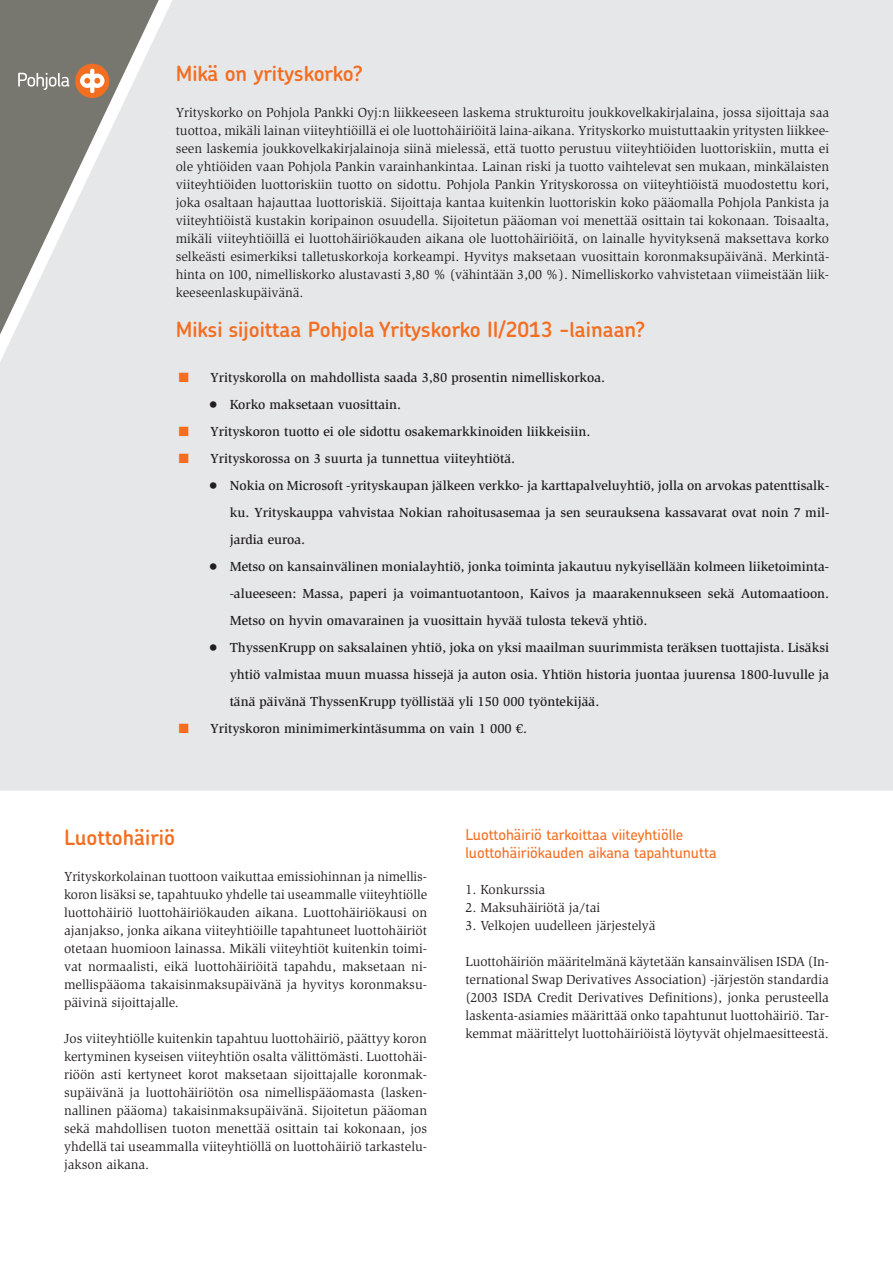
<style>
.page{position:relative;width:893px;height:1263px;background:#fff}
.page>*{position:absolute;margin:0;border:0;box-sizing:border-box;transform-origin:0 0}
.t1{font:600 21px "Chevin";color:#f36e21}
.t2{font:500 15px/18px "Chevin";color:#f36e21}
.t3{font:13.5px/18px "Slimbach Std";color:#231f20;text-align:justify}
.t4{font:500 13.5px/27px "Slimbach Std";color:#231f20;text-align:justify}
.s1{font-weight:400;font-size:18px}
</style>
<div class="page">
<div style="left:0;top:0;width:893px;height:791px;background:#e6e7e9"></div>
<svg style="left:75px;top:64px;width:34px;height:34px"></svg>
<svg style="left:18px;top:73px;width:51px;height:17px"></svg>
<svg style="left:179px;top:372px;width:9px;height:10px"></svg>
<svg style="left:179px;top:426px;width:9px;height:10px"></svg>
<svg style="left:179px;top:453px;width:9px;height:10px"></svg>
<svg style="left:179px;top:723px;width:9px;height:10px"></svg>
<h1 class="t1" style="left:176px;top:59px;width:189px">Mikä on yrityskorko?</h1>
<p class="t3" style="left:176px;top:103px;width:655px">Yrityskorko on Pohjola Pankki Oyj:n liikkeeseen laskema strukturoitu joukkovelkakirjalaina, jossa sijoittaja saa tuottoa, mikäli lainan viiteyhtiöillä ei ole luottohäiriöitä laina-aikana. Yrityskorko muistuttaakin yritysten liikkee&shy;seen laskemia joukkovelkakirjalainoja siinä mielessä, että tuotto perustuu viiteyhtiöiden luottoriskiin, mutta ei ole yhtiöiden vaan Pohjola Pankin varainhankintaa. Lainan riski ja tuotto vaihtelevat sen mukaan, minkälaisten viiteyhtiöiden luottoriskiin tuotto on sidottu. Pohjola Pankin Yrityskorossa on viiteyhtiöistä muodostettu kori, joka osaltaan hajauttaa luottoriskiä. Sijoittaja kantaa kuitenkin luottoriskin koko pääomalla Pohjola Pankista ja viiteyhtiöistä kustakin koripainon osuudella. Sijoitetun pääoman voi menettää osittain tai kokonaan. Toisaalta, mikäli viiteyhtiöillä ei luottohäiriökauden aikana ole luottohäiriöitä, on lainalle hyvityksenä maksettava korko selkeästi esimerkiksi talletuskorkoja korkeampi. Hyvitys maksetaan vuosittain koronmaksupäivänä. Merkintä&shy;hinta on 100, nimelliskorko alustavasti 3,80 % (vähintään 3,00 %). Nimelliskorko vahvistetaan viimeistään liik&shy;keeseenlaskupäivänä.</p>
<h1 class="t1" style="left:176px;top:316px;width:471px">Miksi sijoittaa Pohjola Yrityskorko II/2013 -lainaan?</h1>
<p class="t4" style="left:210px;top:364px;width:396px">Yrityskorolla on mahdollista saada 3,80 prosentin nimelliskorkoa.</p>
<p class="t4" style="left:209px;top:391px;width:383px;text-align:left"><span class="s1">•</span> Korko maksetaan vuosittain.<br>Yrityskoron tuotto ei ole sidottu osakemarkkinoiden liikkeisiin.<br>Yrityskorossa on 3 suurta ja tunnettua viiteyhtiötä.</p>
<p class="t4" style="left:230px;top:472px;width:601px;text-indent:-21px"><span class="s1">•</span> Nokia on Microsoft -yrityskaupan jälkeen verkko- ja karttapalveluyhtiö, jolla on arvokas patenttisalk&shy;ku. Yrityskauppa vahvistaa Nokian rahoitusasemaa ja sen seurauksena kassavarat ovat noin 7 mil&shy;jardia euroa.</p>
<p class="t4" style="left:230px;top:553px;width:601px;text-indent:-21px"><span class="s1">•</span> Metso on kansainvälinen monialayhtiö, jonka toiminta jakautuu nykyisellään kolmeen liiketoiminta--alueeseen: Massa, paperi ja voimantuotantoon, Kaivos ja maarakennukseen sekä Automaatioon.<br>Metso on hyvin omavarainen ja vuosittain hyvää tulosta tekevä yhtiö.</p>
<p class="t4" style="left:209px;top:634px;width:622px"><span class="s1">•</span> ThyssenKrupp on saksalainen yhtiö, joka on yksi maailman suurimmista teräksen tuottajista. Lisäksi</p>
<p class="t4" style="left:230px;top:661px;width:601px">yhtiö valmistaa muun muassa hissejä ja auton osia. Yhtiön historia juontaa juurensa 1800-luvulle ja</p>
<p class="t4" style="left:230px;top:688px;width:371px">tänä päivänä ThyssenKrupp työllistää yli 150 000 työntekijää.</p>
<p class="t4" style="left:210px;top:715px;width:318px">Yrityskoron minimimerkintäsumma on vain 1 000 €.</p>
<h1 class="t1" style="left:64px;top:823px;width:113px">Luottohäiriö</h1>
<p class="t3" style="left:64px;top:867px;width:365px">Yrityskorkolainan tuottoon vaikuttaa emissiohinnan ja nimellis&shy;koron lisäksi se, tapahtuuko yhdelle tai useammalle viiteyhtiölle luottohäiriö luottohäiriökauden aikana. Luottohäiriökausi on ajanjakso, jonka aikana viiteyhtiöille tapahtuneet luottohäiriöt otetaan huomioon lainassa. Mikäli viiteyhtiöt kuitenkin toimi&shy;vat normaalisti, eikä luottohäiriöitä tapahdu, maksetaan ni&shy;mellispääoma takaisinmaksupäivänä ja hyvitys koronmaksu&shy;päivinä sijoittajalle.</p>
<p class="t3" style="left:64px;top:1029px;width:365px">Jos viiteyhtiölle kuitenkin tapahtuu luottohäiriö, päättyy koron kertyminen kyseisen viiteyhtiön osalta välittömästi. Luottohäi&shy;riöön asti kertyneet korot maksetaan sijoittajalle koronmak&shy;supäivänä ja luottohäiriötön osa nimellispääomasta (lasken&shy;nallinen pääoma) takaisinmaksupäivänä. Sijoitetun pääoman sekä mahdollisen tuoton menettää osittain tai kokonaan, jos yhdellä tai useammalla viiteyhtiöllä on luottohäiriö tarkastelu&shy;jakson aikana.</p>
<p class="t2" style="left:465px;top:825px;width:253px">Luottohäiriö tarkoittaa viiteyhtiölle luottohäiriökauden aikana tapahtunutta</p>
<p class="t3" style="left:465px;top:880px;width:81px">1. Konkurssia</p>
<p class="t3" style="left:465px;top:898px;width:136px">2. Maksuhäiriötä ja/tai</p>
<p class="t3" style="left:465px;top:916px;width:192px">3. Velkojen uudelleen järjestelyä</p>
<p class="t3" style="left:465px;top:952px;width:365px">Luottohäiriön määritelmänä käytetään kansainvälisen ISDA (In&shy;ternational Swap Derivatives Association) -järjestön standardia (2003 ISDA Credit Derivatives Definitions), jonka perusteella laskenta-asiamies määrittää onko tapahtunut luottohäiriö. Tar&shy;kemmat määrittelyt luottohäiriöistä löytyvät ohjelmaesitteestä.</p>
</div>
